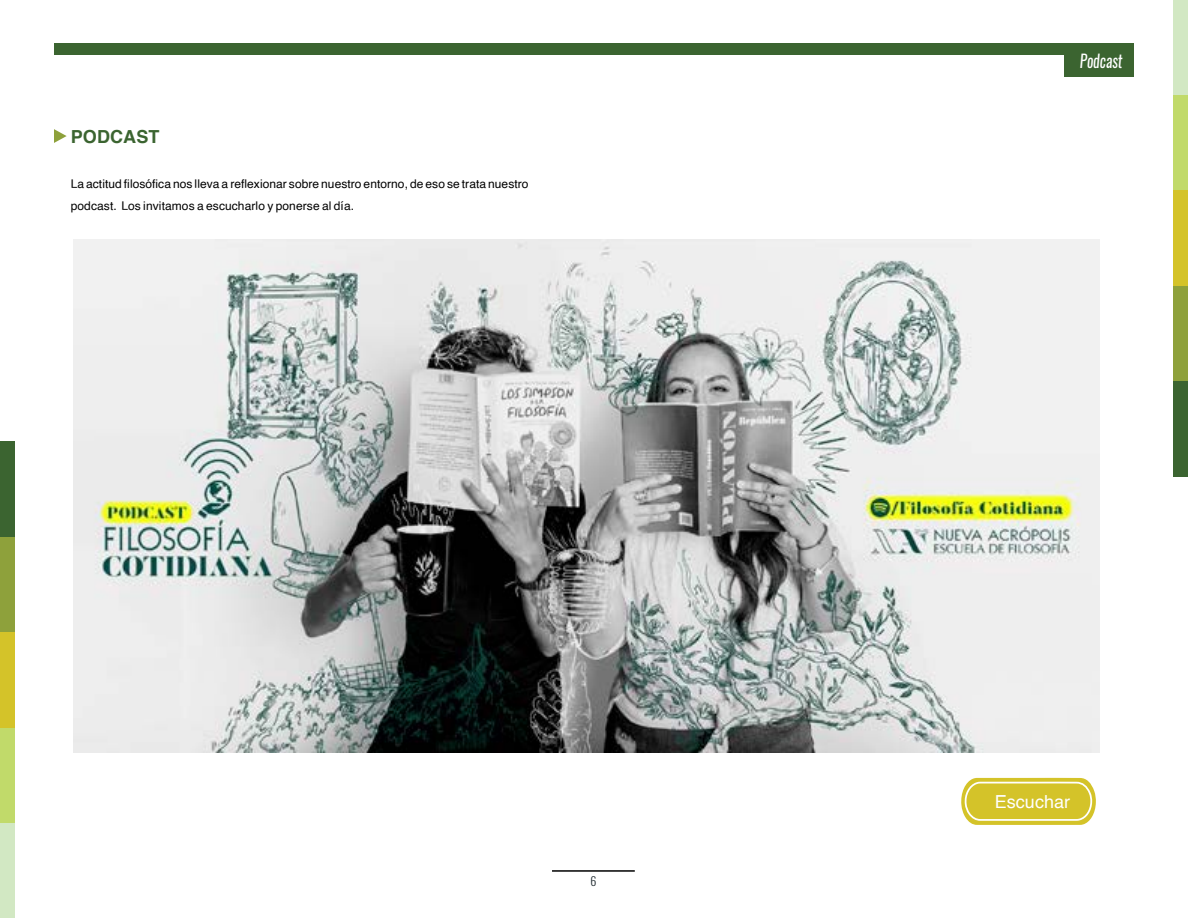
<style>
.page{position:relative;width:1188px;height:918px;background:#fff}
.page>*{position:absolute;margin:0;border:0;box-sizing:border-box;transform-origin:0 0}
.t1{font:18px "Helvetica";color:#fff}
.t2{font:700 18px "Helvetica";letter-spacing:.01em;color:#3b6430}
.t3{font:italic 17.7px "Oswald";color:#fff;scale:.85 1}
.t4{font:12px/22.5px "Helvetica";letter-spacing:.005em;color:#000}
.t5{font:300 12px "Oswald";color:#182329}
</style>
<div class="page">
<div style="left:0;top:823px;width:15px;height:95px;background:#d2e8c3"></div>
<div style="left:0;top:727px;width:15px;height:96px;background:#c1da6a"></div>
<div style="left:0;top:632px;width:15px;height:95px;background:#d4c329"></div>
<div style="left:0;top:537px;width:15px;height:95px;background:#8ea13b"></div>
<div style="left:0;top:441px;width:15px;height:96px;background:#3b6430"></div>
<div style="left:1173px;top:0;width:15px;height:95px;background:#d2e8c3"></div>
<div style="left:1173px;top:95px;width:15px;height:96px;background:#c1da6a"></div>
<div style="left:1173px;top:191px;width:15px;height:95px;background:#d4c329"></div>
<div style="left:1173px;top:286px;width:15px;height:95px;background:#8ea13b"></div>
<div style="left:1173px;top:381px;width:15px;height:96px;background:#3b6430"></div>
<div style="left:1065px;top:55px;width:69px;height:22px;background:#3b6430"></div>
<div style="left:54px;top:43px;width:1080px;height:12px;background:#3b6430"></div>
<hr style="left:552px;top:870px;width:83px;height:2px;background:#000">
<svg style="left:961px;top:778px;width:135px;height:47px;background:#d9cb46"></svg>
<svg style="left:54px;top:129px;width:13px;height:14px"></svg>
<img style="left:74px;top:239px;width:1025px;height:513px">
<h1 class="t2" style="left:71px;top:122px;width:90px">PODCAST</h1>
<p class="t4" style="left:71px;top:173px;width:459px">La actitud filosófica nos lleva a reflexionar sobre nuestro entorno, de eso se trata nuestro podcast. Los invitamos a escucharlo y ponerse al día.</p>
<p class="t5" style="left:590px;top:873px;width:7px">6</p>
<h2 class="t3" style="left:1080px;top:48px;width:52px">Podcast</h2>
<h1 class="t1" style="left:995px;top:787px;width:77px">Escuchar</h1>
</div>
